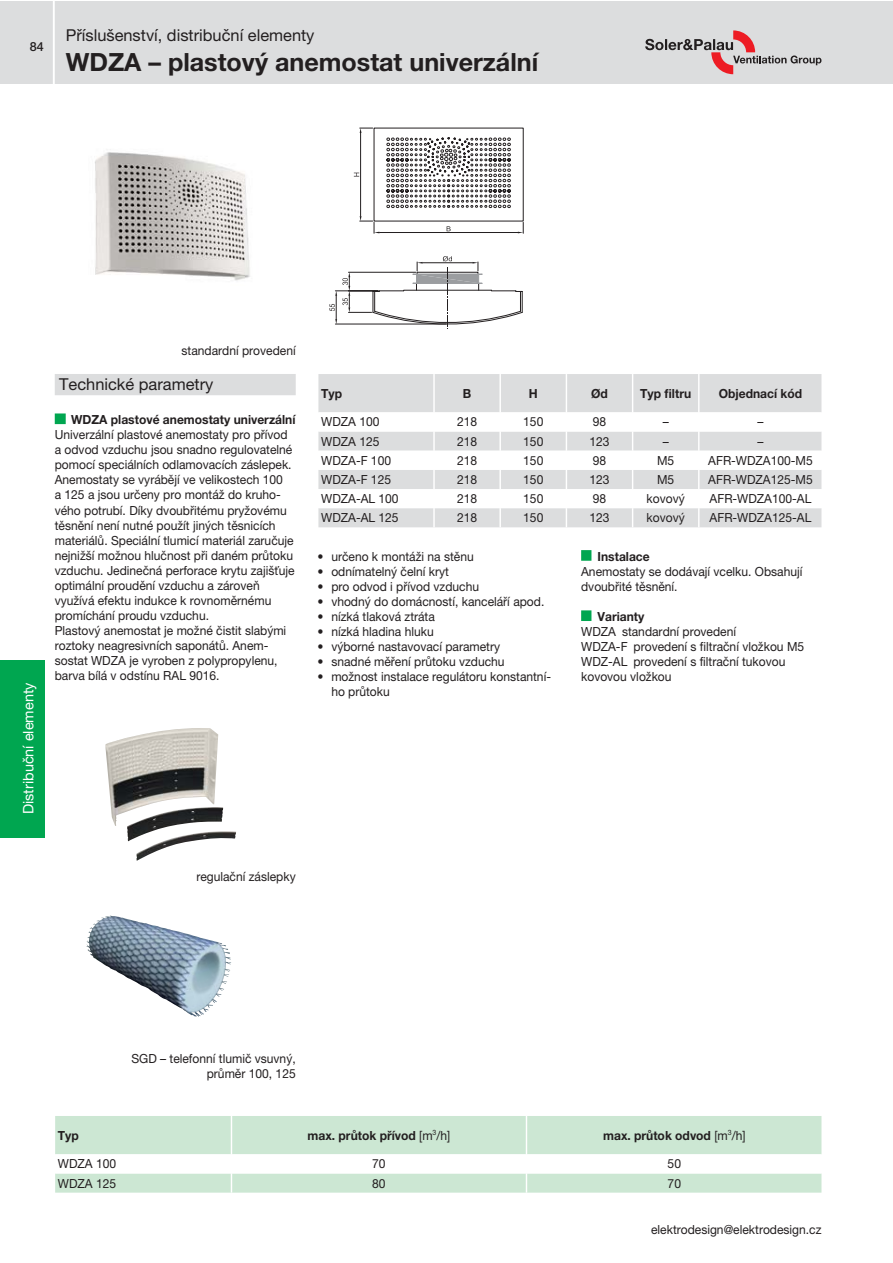
<style>
.page{position:relative;width:893px;height:1263px;background:#fff}
.page>*{position:absolute;margin:0;border:0;box-sizing:border-box;transform-origin:0 0}
.t1{font:700 25.05px "Helvetica Neue LT Pro";color:#231f20}
.t2{font:16.35px "Helvetica Neue LT Pro";color:#231f20}
.t3{font:14.55px "Helvetica Neue LT Pro";color:#fff}
.t4{font:12.6px/15px "Helvetica Neue LT Pro";color:#231f20;scale:.96 1}
.t5{font:700 12.6px "Helvetica Neue LT Pro";color:#231f20;scale:.96 1}
.t6{font:500 12.6px "Helvetica Neue LT Pro";color:#231f20}
.s1{font-weight:400}
</style>
<div class="page">
<div style="left:0;top:660px;width:44px;height:178px;background:#00a650"></div>
<div style="left:0;top:2px;width:893px;height:82px;background:#dcddde"></div>
<hr style="left:53px;top:2px;width:2px;height:85px;background:#fff">
<svg style="left:645px;top:30px;width:176px;height:44px"></svg>
<img style="left:95px;top:152px;width:155px;height:129px">
<div style="left:318px;top:374px;width:503px;height:153px;background:#dcddde"></div>
<svg style="left:318px;top:412px;width:503px;height:96px"></svg>
<hr style="left:433px;top:374px;width:2px;height:38px;background:#fff">
<hr style="left:499px;top:374px;width:2px;height:38px;background:#fff">
<hr style="left:566px;top:374px;width:1px;height:38px;background:#fff">
<hr style="left:433px;top:412px;width:2px;height:20px;background:#fff">
<hr style="left:499px;top:412px;width:2px;height:20px;background:#fff">
<svg style="left:433px;top:432px;width:2px;height:95px"></svg>
<svg style="left:499px;top:432px;width:2px;height:95px"></svg>
<svg style="left:566px;top:412px;width:1px;height:115px"></svg>
<svg style="left:632px;top:412px;width:1px;height:115px"></svg>
<hr style="left:632px;top:374px;width:1px;height:38px;background:#fff">
<hr style="left:698px;top:374px;width:1px;height:38px;background:#fff">
<svg style="left:698px;top:412px;width:1px;height:115px"></svg>
<div style="left:55px;top:1116px;width:766px;height:38px;background:#cce7d3"></div>
<hr style="left:231px;top:1116px;width:1px;height:38px;background:#fff">
<hr style="left:526px;top:1116px;width:1px;height:38px;background:#fff">
<svg style="left:55px;top:1173px;width:766px;height:20px;background:#cee8d5"></svg>
<svg style="left:386px;top:137px;width:125px;height:71px"></svg>
<svg style="left:329px;top:256px;width:194px;height:73px"></svg>
<hr style="left:379px;top:232px;width:139px;height:1px;background:#231f20">
<svg style="left:518px;top:222px;width:6px;height:11px"></svg>
<svg style="left:447px;top:226px;width:4px;height:5px"></svg>
<hr style="left:360px;top:133px;width:1px;height:83px;background:#231f20">
<svg style="left:360px;top:216px;width:19px;height:17px"></svg>
<svg style="left:360px;top:128px;width:13px;height:5px"></svg>
<svg style="left:354px;top:173px;width:5px;height:4px"></svg>
<div style="left:55px;top:374px;width:241px;height:21px;background:#dcddde"></div>
<div style="left:55px;top:413px;width:11px;height:11px;background:#00a650"></div>
<div style="left:581px;top:550px;width:10px;height:11px;background:#00a650"></div>
<div style="left:581px;top:610px;width:10px;height:11px;background:#00a650"></div>
<img style="left:86px;top:916px;width:63px;height:73px">
<img style="left:105px;top:728px;width:131px;height:133px">
<p class="t6" style="left:30px;top:39px;width:15px">84</p>
<p class="t2" style="left:66px;top:29px;width:250px">Příslušenství, distribuční elementy</p>
<h1 class="t1" style="left:66px;top:48px;width:474px">WDZA – plastový anemostat univerzální</h1>
<p class="t3" style="left:23px;top:814px;width:133px;rotate:-90deg">Distribuční elementy</p>
<p class="t4" style="left:182px;top:344px;width:120px">standardní provedení</p>
<p class="t2" style="left:59px;top:379px;width:156px">Technické parametry</p>
<p class="t5" style="left:71px;top:412px;width:235px">WDZA plastové anemostaty univerzální</p>
<p class="t4" style="left:55px;top:428px;width:251px">Univerzální plastové anemostaty pro přívod a odvod vzduchu jsou snadno regulovatelné pomocí speciálních odlamovacích záslepek.<br>Anemostaty se vyrábějí ve velikostech 100<br>a 125 a jsou určeny pro montáž do kruho&shy;vého potrubí. Díky dvoubřitému pryžovému těsnění není nutné použít jiných těsnicích materiálů. Speciální tlumicí materiál zaručuje nejnižší možnou hlučnost při daném průtoku vzduchu. Jedinečná perforace krytu zajišťuje optimální proudění vzduchu a zároveň využívá efektu indukce k rovnoměrnému promíchání proudu vzduchu.<br>Plastový anemostat je možné čistit slabými roztoky neagresivních saponátů. Anem&shy;sostat WDZA je vyroben z polypropylenu, barva bílá v odstínu RAL 9016.</p>
<p class="t5" style="left:321px;top:386px;width:23px">Typ</p>
<p class="t5" style="left:463px;top:386px;width:10px">B</p>
<p class="t5" style="left:529px;top:386px;width:11px">H</p>
<p class="t5" style="left:591px;top:386px;width:19px">Ød</p>
<p class="t5" style="left:640px;top:386px;width:55px">Typ filtru</p>
<p class="t5" style="left:719px;top:386px;width:88px">Objednací kód</p>
<p class="t4" style="left:321px;top:415px;width:62px">WDZA 100</p>
<p class="t4" style="left:457px;top:415px;width:22px">218</p>
<p class="t4" style="left:523px;top:415px;width:22px">150</p>
<p class="t4" style="left:593px;top:415px;width:15px">98</p>
<p class="t4" style="left:663px;top:415px;width:8px">–</p>
<p class="t4" style="left:757px;top:415px;width:8px">–</p>
<p class="t4" style="left:321px;top:435px;width:62px">WDZA 125</p>
<p class="t4" style="left:457px;top:435px;width:22px">218</p>
<p class="t4" style="left:523px;top:435px;width:22px">150</p>
<p class="t4" style="left:589px;top:435px;width:22px">123</p>
<p class="t4" style="left:663px;top:435px;width:8px">–</p>
<p class="t4" style="left:757px;top:435px;width:8px">–</p>
<p class="t4" style="left:321px;top:454px;width:74px">WDZA-F 100</p>
<p class="t4" style="left:457px;top:454px;width:22px">218</p>
<p class="t4" style="left:523px;top:454px;width:22px">150</p>
<p class="t4" style="left:593px;top:454px;width:15px">98</p>
<p class="t4" style="left:657px;top:454px;width:19px">M5</p>
<p class="t4" style="left:708px;top:454px;width:110px">AFR-WDZA100-M5</p>
<p class="t4" style="left:321px;top:473px;width:74px">WDZA-F 125</p>
<p class="t4" style="left:457px;top:473px;width:22px">218</p>
<p class="t4" style="left:523px;top:473px;width:22px">150</p>
<p class="t4" style="left:589px;top:473px;width:22px">123</p>
<p class="t4" style="left:657px;top:473px;width:19px">M5</p>
<p class="t4" style="left:708px;top:473px;width:110px">AFR-WDZA125-M5</p>
<p class="t4" style="left:321px;top:492px;width:82px">WDZA-AL 100</p>
<p class="t4" style="left:457px;top:492px;width:22px">218</p>
<p class="t4" style="left:523px;top:492px;width:22px">150</p>
<p class="t4" style="left:593px;top:492px;width:15px">98</p>
<p class="t4" style="left:647px;top:492px;width:41px">kovový</p>
<p class="t4" style="left:709px;top:492px;width:108px">AFR-WDZA100-AL</p>
<p class="t4" style="left:321px;top:511px;width:82px">WDZA-AL 125</p>
<p class="t4" style="left:457px;top:511px;width:22px">218</p>
<p class="t4" style="left:523px;top:511px;width:22px">150</p>
<p class="t4" style="left:589px;top:511px;width:22px">123</p>
<p class="t4" style="left:647px;top:511px;width:41px">kovový</p>
<p class="t4" style="left:709px;top:511px;width:108px">AFR-WDZA125-AL</p>
<p class="t4" style="left:318px;top:550px;width:164px">• určeno k montáži na stěnu</p>
<p class="t4" style="left:318px;top:565px;width:138px">• odnímatelný čelní kryt</p>
<p class="t4" style="left:318px;top:580px;width:170px">• pro odvod i přívod vzduchu</p>
<p class="t4" style="left:318px;top:595px;width:238px">• vhodný do domácností, kanceláří apod.</p>
<p class="t4" style="left:318px;top:610px;width:124px">• nízká tlaková ztráta</p>
<p class="t4" style="left:318px;top:625px;width:123px">• nízká hladina hluku</p>
<p class="t4" style="left:318px;top:640px;width:192px">• výborné nastavovací parametry</p>
<p class="t4" style="left:318px;top:655px;width:196px">• snadné měření průtoku vzduchu</p>
<p class="t4" style="left:331px;top:670px;width:230px;text-indent:-14px">• možnost instalace regulátoru konstantní&shy;ho průtoku</p>
<p class="t5" style="left:597px;top:549px;width:56px">Instalace</p>
<p class="t4" style="left:581px;top:565px;width:232px">Anemostaty se dodávají vcelku. Obsahují dvoubřité těsnění.</p>
<p class="t5" style="left:597px;top:609px;width:50px">Varianty</p>
<p class="t4" style="left:581px;top:625px;width:234px">WDZA standardní provedení<br>WDZA-F provedení s filtrační vložkou M5<br>WDZ-AL provedení s filtrační tukovou kovovou vložkou</p>
<p class="t4" style="left:196px;top:870px;width:105px">regulační záslepky</p>
<p class="t4" style="left:131px;top:1052px;width:173px;text-align:right">SGD – telefonní tlumič vsuvný, průměr 100, 125</p>
<p class="t5" style="left:58px;top:1128px;width:23px">Typ</p>
<p class="t5" style="left:308px;top:1128px;width:150px">max. průtok přívod <span class="s1">[m</span><sup>3</sup><span class="s1">/h]</span></p>
<p class="t5" style="left:603px;top:1128px;width:150px">max. průtok odvod <span class="s1">[m</span><sup>3</sup><span class="s1">/h]</span></p>
<p class="t4" style="left:58px;top:1157px;width:62px">WDZA 100</p>
<p class="t4" style="left:372px;top:1157px;width:15px">70</p>
<p class="t4" style="left:668px;top:1157px;width:15px">50</p>
<p class="t4" style="left:58px;top:1177px;width:62px">WDZA 125</p>
<p class="t4" style="left:372px;top:1177px;width:15px">80</p>
<p class="t4" style="left:668px;top:1177px;width:15px">70</p>
<p class="t4" style="left:651px;top:1223px;width:179px">elektrodesign@elektrodesign.cz</p>
</div>
